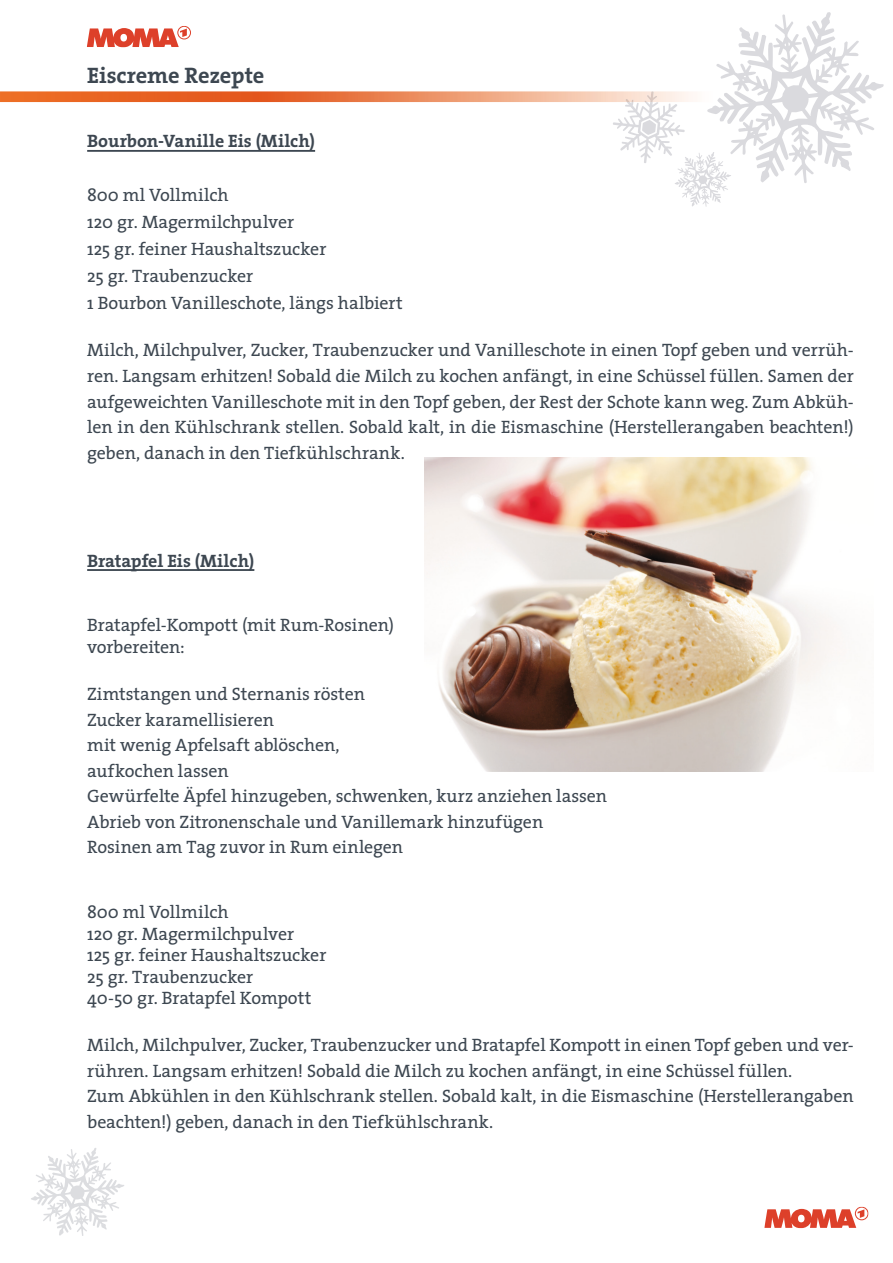
<style>
.page{position:relative;width:893px;height:1263px;background:#fff}
.page>*{position:absolute;margin:0;border:0;box-sizing:border-box;transform-origin:0 0}
.t1{font:700 22.5px "The Serif B7";letter-spacing:-.005em;color:#3d4751}
.t2{font:18px/25.5px "The Serif";letter-spacing:-.005em;color:#3d4751}
.t3{font:700 18px "The Serif B7";color:#3d4751}
</style>
<div class="page">
<svg style="left:31px;top:1148px;width:93px;height:88px"></svg>
<svg style="left:613px;top:12px;width:271px;height:195px"></svg>
<img style="left:424px;top:458px;width:416px;height:314px">
<hr style="left:87px;top:150px;width:228px;height:2px;background:#3d4751">
<hr style="left:87px;top:569px;width:167px;height:2px;background:#3d4751">
<img style="left:0;top:91px;width:717px;height:11px">
<img style="left:717px;top:91px;width:36px;height:11px">
<img style="left:625px;top:91px;width:32px;height:11px">
<svg style="left:764px;top:1206px;width:104px;height:22px"></svg>
<svg style="left:87px;top:26px;width:104px;height:21px"></svg>
<p class="t1" style="left:87px;top:63px;width:179px">Eiscreme Rezepte</p>
<p class="t3" style="left:87px;top:132px;width:229px">Bourbon-Vanille Eis (Milch)</p>
<p class="t2" style="left:87px;top:181px;width:317px;line-height:27px">800 ml Vollmilch<br>120 gr. Magermilchpulver<br>125 gr. feiner Haushaltszucker<br>25 gr. Traubenzucker<br>1 Bourbon Vanilleschote, längs halbiert</p>
<p class="t2" style="left:87px;top:337px;width:768px;text-align:justify">Milch, Milchpulver, Zucker, Traubenzucker und Vanilleschote in einen Topf geben und verrüh&shy;ren. Langsam erhitzen! Sobald die Milch zu kochen anfängt, in eine Schüssel füllen. Samen der aufgeweichten Vanilleschote mit in den Topf geben, der Rest der Schote kann weg. Zum Abküh&shy;len in den Kühlschrank stellen. Sobald kalt, in die Eismaschine (Herstellerangaben beachten!) geben, danach in den Tiefkühlschrank.</p>
<p class="t3" style="left:87px;top:551px;width:169px">Bratapfel Eis (Milch)</p>
<p class="t2" style="left:87px;top:614px;width:308px;line-height:21.6px">Bratapfel-Kompott (mit Rum-Rosinen) vorbereiten:</p>
<p class="t2" style="left:87px;top:681px;width:521px">Zimtstangen und Sternanis rösten<br>Zucker karamellisieren<br>mit wenig Apfelsaft ablöschen,<br>aufkochen lassen<br>Gewürfelte Äpfel hinzugeben, schwenken, kurz anziehen lassen Abrieb von Zitronenschale und Vanillemark hinzufügen Rosinen am Tag zuvor in Rum einlegen</p>
<p class="t2" style="left:87px;top:900px;width:241px;line-height:21.6px">800 ml Vollmilch<br>120 gr. Magermilchpulver<br>125 gr. feiner Haushaltszucker<br>25 gr. Traubenzucker<br>40-50 gr. Bratapfel Kompott</p>
<p class="t2" style="left:87px;top:1032px;width:768px">Milch, Milchpulver, Zucker, Traubenzucker und Bratapfel Kompott in einen Topf geben und ver&shy;rühren. Langsam erhitzen! Sobald die Milch zu kochen anfängt, in eine Schüssel füllen.<br>Zum Abkühlen in den Kühlschrank stellen. Sobald kalt, in die Eismaschine (Herstellerangaben beachten!) geben, danach in den Tiefkühlschrank.</p>
</div>
